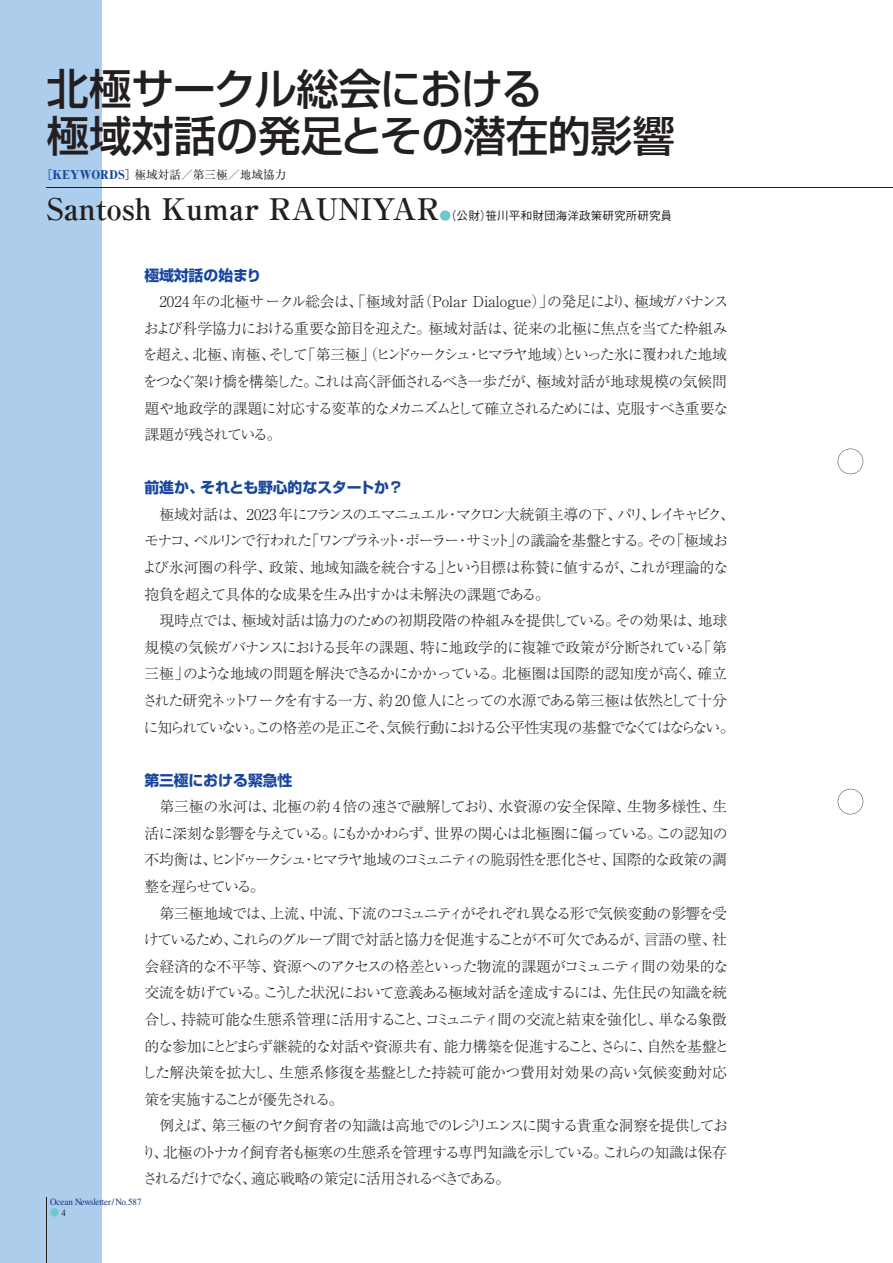
<style>
.page{position:relative;width:893px;height:1263px;background:#fff}
.page>*{position:absolute;margin:0;border:0;box-sizing:border-box;transform-origin:0 0}
.t1{font:500 42.45px/46.8px "Shin Go Pro";letter-spacing:-.01em;color:#231f20}
.t2{font:700 29.7px "Ryumin Pro";color:#231f20}
.t3{font:300 14.85px/26.5px "Ryumin Pro";letter-spacing:-.07em;color:#231f20;text-align:justify}
.t4{font:300 14.85px/26.5px "Ryumin Pro";letter-spacing:-.045em;color:#231f20}
.t5{font:700 14.85px "Shin Go Pro";letter-spacing:-.015em;color:#18469d}
.t6{font:11.7px "Ryumin Pro";color:#231f20}
.t7{font:500 11.7px "Gothic BBB Pro";color:#231f20}
.t8{font:9.45px "Times LT Std";letter-spacing:-.02em;color:#183181;scale:.95 1}
.t9{font:500 9.45px "Gothic BBB Pro";color:#6cc9c9;scale:.95 1}
.s1{font-weight:900;color:#18469d}
.s2{color:#6cc9c9}
.s3{font-family:"Times LT Std";font-weight:400;color:#231f20}
</style>
<div class="page">
<div style="left:0;top:0;width:102px;height:1263px;background:#accdeb"></div>
<hr style="left:47px;top:1197px;width:1px;height:66px;background:#231f20">
<svg style="left:838px;top:449px;width:25px;height:25px"></svg>
<svg style="left:838px;top:789px;width:25px;height:25px"></svg>
<hr style="left:47px;top:187px;width:846px;height:1px;background:#231f20">
<h1 class="t1" style="left:47px;top:61px;width:630px">北極サークル総会における<br>極域対話の発足とその潜在的影響</h1>
<p class="t6" style="left:41px;top:166px;width:247px"><span class="s1">［KEYWORDS］</span>極域対話／第三極／地域協力</p>
<h2 class="t2" style="left:47px;top:185px;width:394px">Santosh Kumar RAUNIYAR</h2>
<p class="t7" style="left:439px;top:206px;width:234px"><span class="s2">●</span>（公財）笹川平和財団海洋政策研究所研究員</p>
<p class="t5" style="left:145px;top:263px;width:118px">極域対話の始まり</p>
<p class="t3" style="left:143px;top:287px;width:587px;text-indent:17px">2024年の北極サークル総会は、「極域対話（Polar Dialogue）」の発足により、極域ガバナンスおよび科学協力における重要な節目を迎えた。極域対話は、従来の北極に焦点を当てた枠組みを超え、北極、南極、そして「第三極」（ヒンドゥークシュ・ヒマラヤ地域）といった氷に覆われた地域をつなぐ架け橋を構築した。これは高く評価されるべき一歩だが、極域対話が地球規模の気候問題や地政学的課題に対応する変革的なメカニズムとして確立されるためには、克服すべき重要な課題が残されている。</p>
<p class="t5" style="left:145px;top:476px;width:260px">前進か、それとも野心的なスタートか？</p>
<p class="t3" style="left:142px;top:500px;width:594px;text-align:left;text-indent:17px">極域対話は、2023 年にフランスのエマニュエル・マクロン大統領主導の下、パリ、レイキャビク、モナコ、ベルリンで行われた「ワンプラネット・ポーラー・サミット」の議論を基盤とする。その「極域および氷河圏の科学、政策、地域知識を統合する」という目標は称賛に値するが、これが理論的な抱負を超えて具体的な成果を生み出すかは未解決の課題である。</p>
<p class="t4" style="left:142px;top:606px;width:594px;text-indent:17px">現時点では、極域対話は協力のための初期段階の枠組みを提供している。その効果は、地球規模の気候ガバナンスにおける長年の課題、特に地政学的に複雑で政策が分断されている「第三極」のような地域の問題を解決できるかにかかっている。北極圏は国際的認知度が高く、確立された研究ネットワークを有する一方、約 20 億人にとっての水源である第三極は依然として十分に知られていない。この格差の是正こそ、気候行動における公平性実現の基盤でなくてはならない。</p>
<p class="t5" style="left:145px;top:768px;width:149px">第三極における緊急性</p>
<p class="t3" style="left:145px;top:792px;width:585px;text-indent:15px">第三極の氷河は、北極の約 4 倍の速さで融解しており、水資源の安全保障、生物多様性、生活に深刻な影響を与えている。にもかかわらず、世界の関心は北極圏に偏っている。この認知の不均衡は、ヒンドゥークシュ・ヒマラヤ地域のコミュニティの脆弱性を悪化させ、国際的な政策の調整を遅らせている。</p>
<p class="t3" style="left:142px;top:898px;width:589px;text-align:left;text-indent:18px">第三極地域では、上流、中流、下流のコミュニティがそれぞれ異なる形で気候変動の影響を受けているため、これらのグループ間で対話と協力を促進することが不可欠であるが、言語の壁、社会経済的な不平等、資源へのアクセスの格差といった物流的課題がコミュニティ間の効果的な交流を妨げている。こうした状況において意義ある極域対話を達成するには、先住民の知識を統合し、持続可能な生態系管理に活用すること、コミュニティ間の交流と結束を強化し、単なる象徴的な参加にとどまらず継続的な対話や資源共有、能力構築を促進すること、さらに、自然を基盤とした解決策を拡大し、生態系修復を基盤とした持続可能かつ費用対効果の高い気候変動対応策を実施することが優先される。</p>
<p class="t3" style="left:142px;top:1111px;width:588px;text-indent:18px">例えば、第三極のヤク飼育者の知識は高地でのレジリエンスに関する貴重な洞察を提供しており、北極のトナカイ飼育者も極寒の生態系を管理する専門知識を示している。これらの知識は保存されるだけでなく、適応戦略の策定に活用されるべきである。</p>
<p class="t8" style="left:50px;top:1196px;width:98px">Ocean Newsletter /No.587</p>
<p class="t9" style="left:50px;top:1204px;width:18px">●<span class="s3">4</span></p>
</div>
